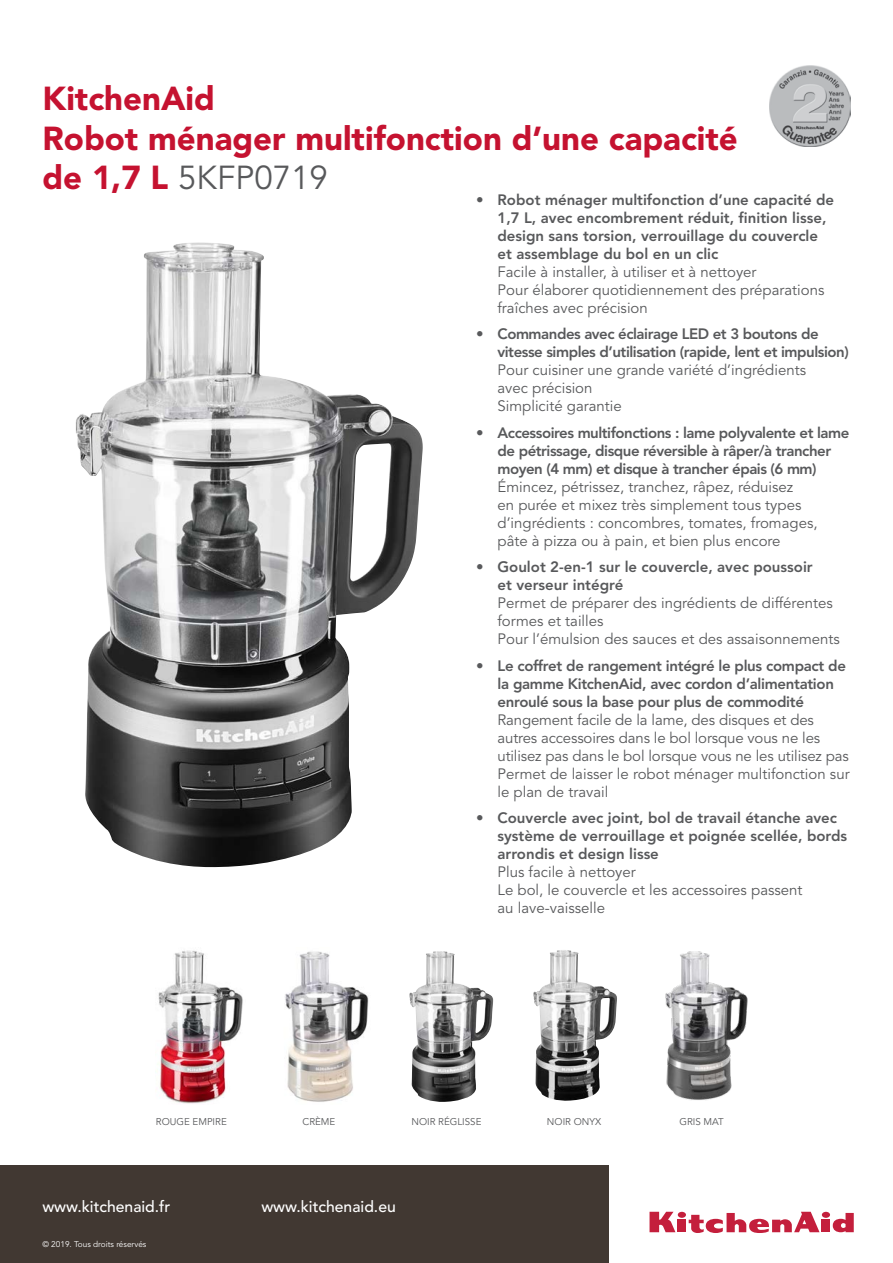
<style>
.page{position:relative;width:893px;height:1263px;background:#fff}
.page>*{position:absolute;margin:0;border:0;box-sizing:border-box;transform-origin:0 0}
.t1{font:900 33px/39.6px "Avenir LT Std";color:#c51230}
.t2{font:500 15.75px "Avenir LT Std";color:#fff}
.Indented{font:15px/18px "Avenir LT Std";color:#58595b}
.t3{font:800 15px/18px "Avenir LT Std";letter-spacing:-.02em;color:#58595b}
.t4{font:800 15px/18px "Avenir LT Std";color:#58595b}
.Colours_to_view{font:9.75px "Avenir LT Std";color:#58595b}
.t5{font:8.25px "Avenir LT Std";color:#fff}
.s1{font-weight:400;color:#58595b}
</style>
<div class="page">
<img style="left:76px;top:242px;width:347px;height:626px">
<img style="left:158px;top:950px;width:85px;height:154px">
<img style="left:285px;top:951px;width:84px;height:151px">
<img style="left:409px;top:951px;width:84px;height:151px">
<img style="left:533px;top:950px;width:84px;height:151px">
<img style="left:665px;top:951px;width:83px;height:149px">
<div style="left:0;top:1165px;width:609px;height:98px;background:#413832"></div>
<img style="left:769px;top:65px;width:81px;height:81px">
<div style="left:678px;top:1220px;width:8px;height:12px;background:#c41f3c"></div>
<div style="left:678px;top:1212px;width:8px;height:6px;background:#c41f3c;border-radius:50%"></div>
<div style="left:822px;top:1220px;width:8px;height:12px;background:#c41f3c"></div>
<div style="left:822px;top:1212px;width:8px;height:6px;background:#c41f3c;border-radius:50%"></div>
<svg style="left:649px;top:1212px;width:26px;height:20px"></svg>
<svg style="left:689px;top:1212px;width:130px;height:21px"></svg>
<svg style="left:833px;top:1213px;width:21px;height:19px"></svg>
<h1 class="t1" style="left:43px;top:79px;width:697px">KitchenAid<br>Robot ménager multifonction d’une capacité de 1,7 L <span class="s1">5KFP0719</span></h1>
<p class="t4" style="left:497px;top:191px;width:338px;text-indent:-21px">• Robot ménager multifonction d’une capacité de 1,7 L, avec encombrement réduit, finition lisse, design sans torsion, verrouillage du couvercle et assemblage du bol en un clic</p>
<p class="Indented" style="left:497px;top:263px;width:261px">Facile à installer, à utiliser et à nettoyer</p>
<p class="Indented" style="left:497px;top:281px;width:328px">Pour élaborer quotidiennement des préparations fraîches avec précision</p>
<p class="t3" style="left:497px;top:325px;width:353px;text-indent:-21px">• Commandes avec éclairage LED et 3 boutons de vitesse simples d’utilisation (rapide, lent et impulsion)</p>
<p class="Indented" style="left:497px;top:362px;width:310px">Pour cuisiner une grande variété d’ingrédients avec précision</p>
<p class="Indented" style="left:497px;top:398px;width:126px">Simplicité garantie</p>
<p class="t3" style="left:497px;top:424px;width:353px;text-indent:-21px">• Accessoires multifonctions : lame polyvalente et lame de pétrissage, disque réversible à râper/à trancher moyen (4 mm) et disque à trancher épais (6 mm)</p>
<p class="Indented" style="left:497px;top:478px;width:322px">Émincez, pétrissez, tranchez, râpez, réduisez<br>en purée et mixez très simplement tous types d’ingrédients : concombres, tomates, fromages, pâte à pizza ou à pain, et bien plus encore</p>
<p class="t4" style="left:497px;top:558px;width:317px;text-indent:-21px">• Goulot 2-en-1 sur le couvercle, avec poussoir et verseur intégré</p>
<p class="Indented" style="left:497px;top:595px;width:337px">Permet de préparer des ingrédients de différentes formes et tailles</p>
<p class="Indented" style="left:497px;top:631px;width:344px">Pour l’émulsion des sauces et des assaisonnements</p>
<p class="t3" style="left:497px;top:657px;width:350px;text-indent:-21px">• Le coffret de rangement intégré le plus compact de la gamme KitchenAid, avec cordon d’alimentation enroulé sous la base pour plus de commodité</p>
<p class="Indented" style="left:497px;top:711px;width:353px">Rangement facile de la lame, des disques et des autres accessoires dans le bol lorsque vous ne les utilisez pas dans le bol lorsque vous ne les utilisez pas</p>
<p class="Indented" style="left:497px;top:765px;width:354px">Permet de laisser le robot ménager multifonction sur le plan de travail</p>
<p class="t4" style="left:497px;top:809px;width:351px;text-indent:-21px">• Couvercle avec joint, bol de travail étanche avec système de verrouillage et poignée scellée, bords arrondis et design lisse</p>
<p class="Indented" style="left:497px;top:864px;width:140px">Plus facile à nettoyer</p>
<p class="Indented" style="left:497px;top:882px;width:307px">Le bol, le couvercle et les accessoires passent au lave-vaisselle</p>
<p class="Colours_to_view" style="left:156px;top:1116px;width:72px">ROUGE EMPIRE</p>
<p class="Colours_to_view" style="left:302px;top:1116px;width:34px">CRÈME</p>
<p class="Colours_to_view" style="left:411px;top:1116px;width:72px">NOIR RÉGLISSE</p>
<p class="Colours_to_view" style="left:547px;top:1116px;width:56px">NOIR ONYX</p>
<p class="Colours_to_view" style="left:679px;top:1116px;width:46px">GRIS MAT</p>
<p class="t2" style="left:42px;top:1197px;width:130px">www.kitchenaid.fr</p>
<p class="t2" style="left:261px;top:1197px;width:136px">www.kitchenaid.eu</p>
<p class="t5" style="left:42px;top:1240px;width:106px">© 2019. Tous droits réservés</p>
</div>
